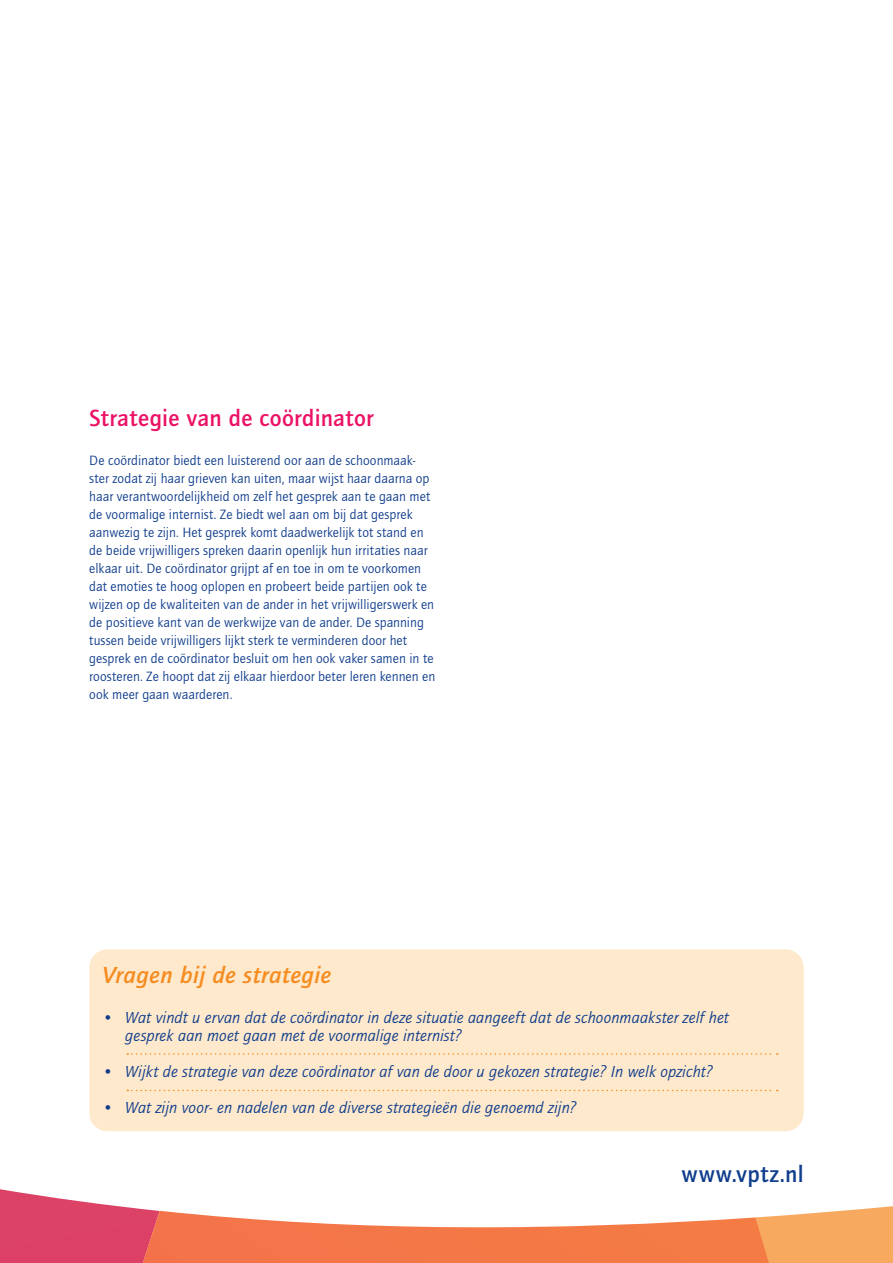
<style>
.page{position:relative;width:893px;height:1263px;background:#fff}
.page>*{position:absolute;margin:0;border:0;box-sizing:border-box;transform-origin:0 0}
.TUSSENKOP{font:500 24px "Quay Sans";letter-spacing:.015em;color:#ec1165}
.TUSSEN_VRAGEN{font:italic 500 24px "Quay Sans";letter-spacing:.02em;color:#f68b1f}
.t1{font:500 24px "Quay Sans";letter-spacing:.035em;color:#103d8c}
.VRAGEN{font:italic 16.5px/18px "Quay Sans";letter-spacing:.005em;color:#103d8c}
.PLAT{font:13.95px/18px "Quay Sans";letter-spacing:.005em;color:#103d8c}
</style>
<div class="page">
<svg style="left:0;top:1189px;width:893px;height:74px"></svg>
<div style="left:89px;top:949px;width:715px;height:182px;background:#fee9cc;border-radius:18px"></div>
<svg style="left:127px;top:1053px;width:651px;height:2px"></svg>
<svg style="left:127px;top:1090px;width:651px;height:1px"></svg>
<p class="TUSSENKOP" style="left:89px;top:405px;width:286px">Strategie van de coördinator</p>
<p class="PLAT" style="left:89px;top:452px;width:348px">De coördinator biedt een luisterend oor aan de schoonmaak&shy;ster zodat zij haar grieven kan uiten, maar wijst haar daarna op haar verantwoordelijkheid om zelf het gesprek aan te gaan met de voormalige internist. Ze biedt wel aan om bij dat gesprek aanwezig te zijn. Het gesprek komt daadwerkelijk tot stand en de beide vrijwilligers spreken daarin openlijk hun irritaties naar elkaar uit. De coördinator grijpt af en toe in om te voorkomen dat emoties te hoog oplopen en probeert beide partijen ook te wijzen op de kwaliteiten van de ander in het vrijwilligerswerk en de positieve kant van de werkwijze van de ander. De spanning tussen beide vrijwilligers lijkt sterk te verminderen door het gesprek en de coördinator besluit om hen ook vaker samen in te roosteren. Ze hoopt dat zij elkaar hierdoor beter leren kennen en ook meer gaan waarderen.</p>
<p class="TUSSEN_VRAGEN" style="left:102px;top:961px;width:231px">Vragen bij de strategie</p>
<p class="VRAGEN" style="left:125px;top:1009px;width:605px;text-indent:-23px">• Wat vindt u ervan dat de coördinator in deze situatie aangeeft dat de schoonmaakster zelf het gesprek aan moet gaan met de voormalige internist?</p>
<p class="VRAGEN" style="left:102px;top:1063px;width:612px">• Wijkt de strategie van deze coördinator af van de door u gekozen strategie? In welk opzicht?</p>
<p class="VRAGEN" style="left:102px;top:1099px;width:476px">• Wat zijn voor- en nadelen van de diverse strategieën die genoemd zijn?</p>
<h1 class="t1" style="left:681px;top:1161px;width:124px">www.vptz.nl</h1>
</div>
